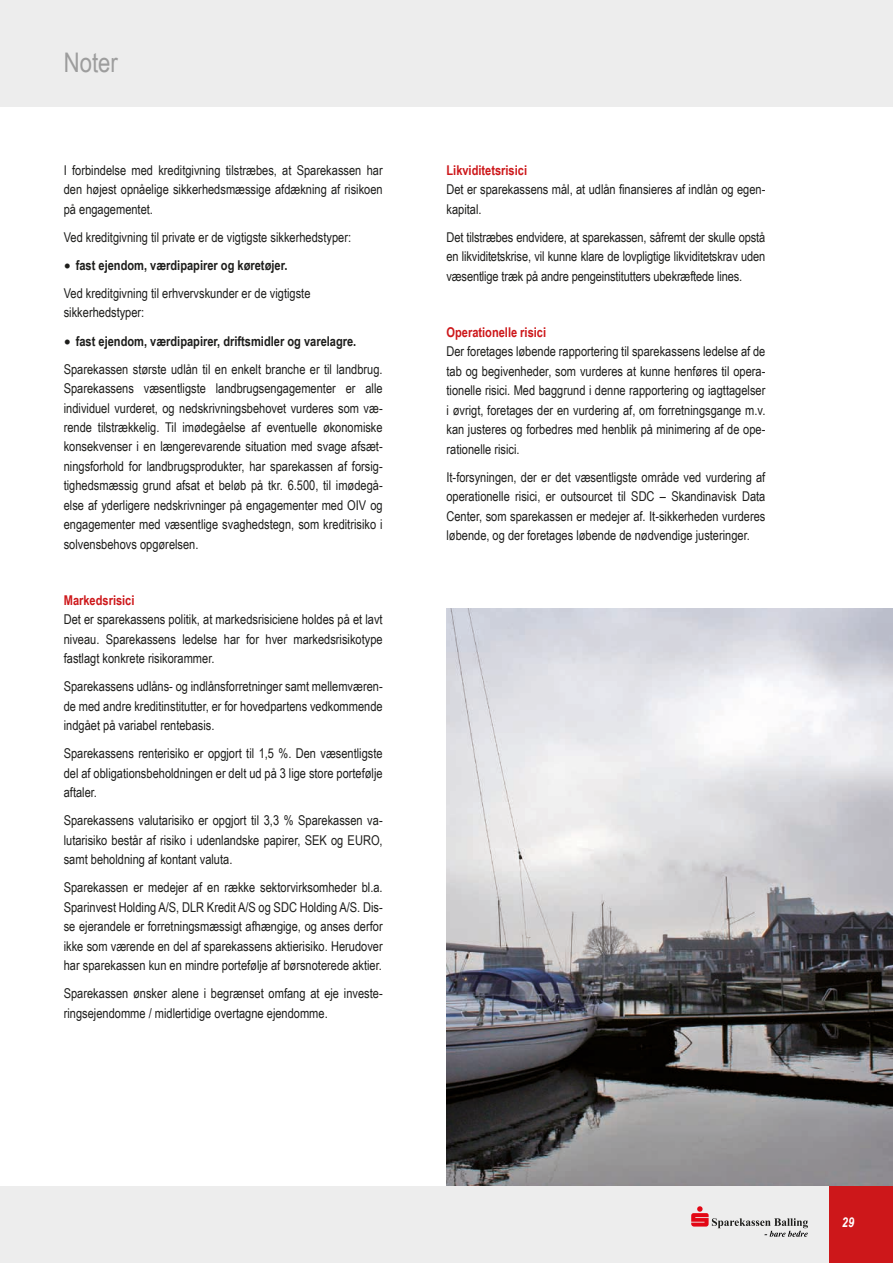
<style>
.page{position:relative;width:893px;height:1263px;background:#fff}
.page>*{position:absolute;margin:0;border:0;box-sizing:border-box;transform-origin:0 0}
.t1{font:27px "Arial Narrow";color:#9d9d9d}
.t2{font:13.5px/19.5px "Arial Narrow";color:#1d1d1b;text-align:justify}
.t3{font:700 13.5px "Arial Narrow";color:#cd171a}
.t4{font:italic 700 13.5px "Arial Narrow";color:#fff}
.s1{font-family:"Minion Pro";font-weight:700;font-size:18px}
.s2{font-weight:700}
</style>
<div class="page">
<img style="left:446px;top:608px;width:447px;height:578px">
<div style="left:0;top:1186px;width:829px;height:77px;background:#ededed"></div>
<div style="left:829px;top:1186px;width:64px;height:77px;background:#cd171a"></div>
<div style="left:0;top:0;width:893px;height:106px;background:#ededed"></div>
<svg style="left:691px;top:1206px;width:117px;height:31px"></svg>
<h1 class="t1" style="left:64px;top:43px;width:56px">Noter</h1>
<p class="t2" style="left:64px;top:160px;width:320px">I forbindelse med kreditgivning tilstræbes, at Sparekassen har den højest opnåelige sikkerhedsmæssige afdækning af risikoen på engagementet.</p>
<p class="t2" style="left:64px;top:227px;width:289px">Ved kreditgivning til private er de vigtigste sikkerhedstyper:</p>
<p class="t2" style="left:64px;top:251px;width:248px;line-height:28px"><span class="s1">•</span> <span class="s2">fast ejendom, værdipapirer og køretøjer.<br></span>Ved kreditgivning til erhvervskunder er de vigtigste</p>
<p class="t2" style="left:64px;top:302px;width:82px">sikkerhedstyper:</p>
<p class="t2" style="left:64px;top:326px;width:318px;line-height:28px"><span class="s1">•</span> <span class="s2">fast ejendom, værdipapirer, driftsmidler og varelagre.<br></span>Sparekassen største udlån til en enkelt branche er til landbrug.</p>
<p class="t2" style="left:64px;top:378px;width:320px">Sparekassens væsentligste landbrugsengagementer er alle individuel vurderet, og nedskrivningsbehovet vurderes som væ&shy;rende tilstrækkelig. Til imødegåelse af eventuelle økonomiske konsekvenser i en længerevarende situation med svage afsæt&shy;ningsforhold for landbrugsprodukter, har sparekassen af forsig&shy;tighedsmæssig grund afsat et beløb på tkr. 6.500, til imødegå&shy;else af yderligere nedskrivninger på engagementer med OIV og engagementer med væsentlige svaghedstegn, som kreditrisiko i solvensbehovs opgørelsen.</p>
<p class="t3" style="left:64px;top:590px;width:72px">Markedsrisici</p>
<p class="t2" style="left:64px;top:609px;width:320px">Det er sparekassens politik, at markedsrisiciene holdes på et lavt niveau. Sparekassens ledelse har for hver markedsrisikotype fastlagt konkrete risikorammer.</p>
<p class="t2" style="left:64px;top:676px;width:320px">Sparekassens udlåns- og indlånsforretninger samt mellemværen&shy;de med andre kreditinstitutter, er for hovedpartens vedkommende indgået på variabel rentebasis.</p>
<p class="t2" style="left:64px;top:743px;width:320px">Sparekassens renterisiko er opgjort til 1,5 %. Den væsentligste del af obligationsbeholdningen er delt ud på 3 lige store portefølje aftaler.</p>
<p class="t2" style="left:64px;top:810px;width:320px">Sparekassens valutarisiko er opgjort til 3,3 % Sparekassen va&shy;lutarisiko består af risiko i udenlandske papirer, SEK og EURO, samt beholdning af kontant valuta.</p>
<p class="t2" style="left:64px;top:877px;width:320px;text-align:left">Sparekassen er medejer af en række sektorvirksomheder bl.a.<br>Sparinvest Holding A/S, DLR Kredit A/S og SDC Holding A/S. Dis&shy;se ejerandele er forretningsmæssigt afhængige, og anses derfor ikke som værende en del af sparekassens aktierisiko. Herudover har sparekassen kun en mindre portefølje af børsnoterede aktier.</p>
<p class="t2" style="left:64px;top:983px;width:320px">Sparekassen ønsker alene i begrænset omfang at eje investe&shy;ringsejendomme / midlertidige overtagne ejendomme.</p>
<p class="t3" style="left:446px;top:160px;width:82px">Likviditetsrisici</p>
<p class="t2" style="left:446px;top:179px;width:320px">Det er sparekassens mål, at udlån finansieres af indlån og egen&shy;kapital.</p>
<p class="t2" style="left:446px;top:227px;width:320px">Det tilstræbes endvidere, at sparekassen, såfremt der skulle opstå en likviditetskrise, vil kunne klare de lovpligtige likviditetskrav uden væsentlige træk på andre pengeinstitutters ubekræftede lines.</p>
<p class="t3" style="left:446px;top:322px;width:101px">Operationelle risici</p>
<p class="t2" style="left:446px;top:341px;width:320px;text-align:left">Der foretages løbende rapportering til sparekassens ledelse af de tab og begivenheder, som vurderes at kunne henføres til opera&shy;tionelle risici. Med baggrund i denne rapportering og iagttagelser i øvrigt, foretages der en vurdering af, om forretningsgange m.v. kan justeres og forbedres med henblik på minimering af de ope&shy;rationelle risici.</p>
<p class="t2" style="left:446px;top:467px;width:320px">It-forsyningen, der er det væsentligste område ved vurdering af operationelle risici, er outsourcet til SDC – Skandinavisk Data Center, som sparekassen er medejer af. It-sikkerheden vurderes løbende, og der foretages løbende de nødvendige justeringer.</p>
<p class="t4" style="left:842px;top:1212px;width:14px">29</p>
</div>
